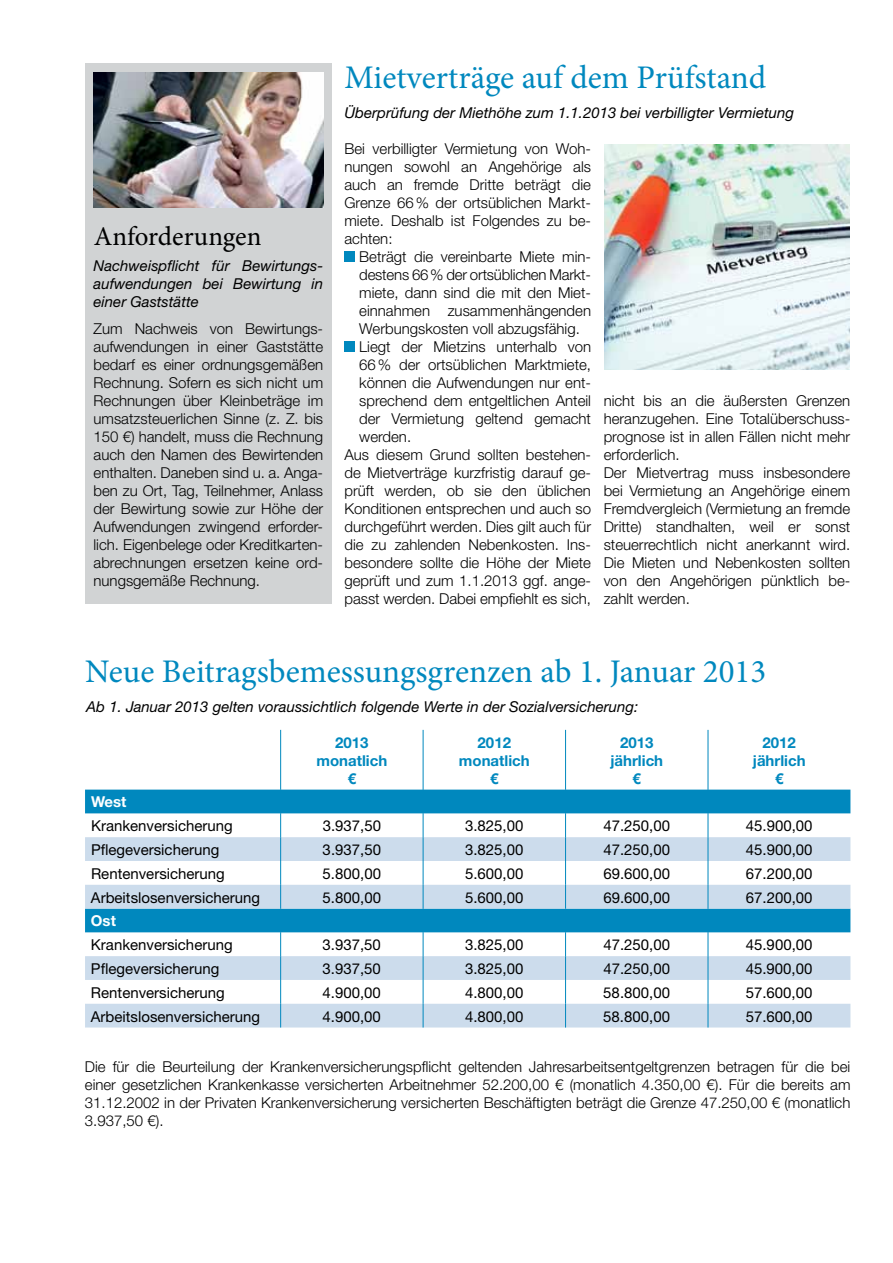
<style>
.page{position:relative;width:893px;height:1263px;background:#fff}
.page>*{position:absolute;margin:0;border:0;box-sizing:border-box;transform-origin:0 0}
.t1{font:33px "Minion Pro";color:#0088be}
.t2{font:27px "Minion Pro";color:#000}
.t3{font:300 15px/18px "Helvetica Neue LT";color:#000;text-align:justify}
.t4{font:15px "Helvetica Neue LT";color:#000}
.t5{font:italic 15px/18px "Helvetica Neue LT";color:#000;text-align:justify}
.t6{font:700 15px/18px "Helvetica Neue LT";color:#0088be;text-align:center}
.t7{font:700 15px "Helvetica Neue LT";color:#fff}
</style>
<div class="page">
<div style="left:344px;top:251px;width:11px;height:11px;background:#0088be"></div>
<div style="left:344px;top:341px;width:11px;height:11px;background:#0088be"></div>
<div style="left:85px;top:64px;width:247px;height:540px;background:#d1d3d4"></div>
<img style="left:94px;top:72px;width:229px;height:136px">
<svg style="left:85px;top:790px;width:765px;height:47px"></svg>
<svg style="left:85px;top:837px;width:765px;height:190px;fill:#ccdcec"></svg>
<hr style="left:280px;top:730px;width:1px;height:60px;background:#0088be">
<hr style="left:423px;top:730px;width:1px;height:60px;background:#0088be">
<svg style="left:280px;top:790px;width:1px;height:237px"></svg>
<svg style="left:423px;top:790px;width:1px;height:237px"></svg>
<hr style="left:565px;top:730px;width:1px;height:60px;background:#0088be">
<hr style="left:708px;top:730px;width:1px;height:60px;background:#0088be">
<svg style="left:565px;top:790px;width:1px;height:237px"></svg>
<svg style="left:708px;top:790px;width:1px;height:237px"></svg>
<img style="left:605px;top:144px;width:245px;height:225px">
<h2 class="t2" style="left:94px;top:219px;width:169px">Anforderungen</h2>
<p class="t5" style="left:94px;top:257px;width:231px">Nachweispflicht für Bewirtungs&shy;aufwendungen bei Bewirtung in einer Gaststätte</p>
<p class="t3" style="left:94px;top:319px;width:231px">Zum Nachweis von Bewirtungs&shy;aufwendungen in einer Gaststätte bedarf es einer ordnungsgemäßen Rechnung. Sofern es sich nicht um Rechnungen über Kleinbeträge im umsatzsteuerlichen Sinne (z. Z. bis 150 €) handelt, muss die Rechnung auch den Namen des Bewirtenden enthalten. Daneben sind u. a. Anga&shy;ben zu Ort, Tag, Teilnehmer, Anlass der Bewirtung sowie zur Höhe der Aufwendungen zwingend erforder&shy;lich. Eigenbelege oder Kreditkarten&shy;abrechnungen ersetzen keine ord&shy;nungsgemäße Rechnung.</p>
<h1 class="t1" style="left:344px;top:55px;width:423px">Mietverträge auf dem Prüfstand</h1>
<p class="t5" style="left:344px;top:103px;width:451px">Überprüfung der Miethöhe zum 1.1.2013 bei verbilligter Vermietung</p>
<p class="t3" style="left:344px;top:139px;width:248px">Bei verbilligter Vermietung von Woh&shy;nungen sowohl an Angehörige als auch an fremde Dritte beträgt die Grenze 66% der ortsüblichen Markt&shy;miete. Deshalb ist Folgendes zu be&shy;achten:</p>
<p class="t3" style="left:359px;top:247px;width:233px">Beträgt die vereinbarte Miete min-</p>
<p class="t3" style="left:359px;top:265px;width:232px">destens 66% der ortsüblichen Markt-</p>
<p class="t3" style="left:359px;top:283px;width:233px">miete, dann sind die mit den Miet-</p>
<p class="t3" style="left:359px;top:301px;width:233px">einnahmen zusammenhängenden</p>
<p class="t3" style="left:359px;top:319px;width:222px">Werbungskosten voll abzugsfähig.</p>
<p class="t3" style="left:359px;top:337px;width:233px">Liegt der Mietzins unterhalb von</p>
<p class="t3" style="left:359px;top:355px;width:233px">66% der ortsüblichen Marktmiete,</p>
<p class="t3" style="left:359px;top:373px;width:233px">können die Aufwendungen nur ent-</p>
<p class="t3" style="left:359px;top:391px;width:233px">sprechend dem entgeltlichen Anteil</p>
<p class="t3" style="left:359px;top:409px;width:233px">der Vermietung geltend gemacht</p>
<p class="t3" style="left:359px;top:427px;width:53px">werden.</p>
<p class="t3" style="left:344px;top:445px;width:248px">Aus diesem Grund sollten bestehen-</p>
<p class="t3" style="left:344px;top:463px;width:248px">de Mietverträge kurzfristig darauf ge-</p>
<p class="t3" style="left:344px;top:481px;width:248px">prüft werden, ob sie den üblichen</p>
<p class="t3" style="left:344px;top:499px;width:248px">Konditionen entsprechen und auch so</p>
<p class="t3" style="left:344px;top:517px;width:248px">durchgeführt werden. Dies gilt auch für</p>
<p class="t3" style="left:344px;top:535px;width:248px">die zu zahlenden Nebenkosten. Ins-</p>
<p class="t3" style="left:344px;top:553px;width:248px">besondere sollte die Höhe der Miete</p>
<p class="t3" style="left:344px;top:571px;width:248px">geprüft und zum 1.1.2013 ggf. ange-</p>
<p class="t3" style="left:344px;top:589px;width:248px">passt werden. Dabei empfiehlt es sich,</p>
<p class="t3" style="left:604px;top:391px;width:248px;text-align:left">nicht bis an die äußersten Grenzen heranzugehen. Eine Totalüberschuss&shy;prognose ist in allen Fällen nicht mehr erforderlich.<br>Der Mietvertrag muss insbesondere bei Vermietung an Angehörige einem Fremdvergleich (Vermietung an fremde Dritte) standhalten, weil er sonst steuerrechtlich nicht anerkannt wird.<br>Die Mieten und Nebenkosten sollten von den Angehörigen pünktlich be&shy;zahlt werden.</p>
<h1 class="t1" style="left:85px;top:649px;width:683px">Neue Beitragsbemessungsgrenzen ab 1. Januar 2013</h1>
<p class="t5" style="left:86px;top:697px;width:554px">Ab 1. Januar 2013 gelten voraussichtlich folgende Werte in der Sozialversicherung:</p>
<p class="t6" style="left:316px;top:733px;width:72px">2013 monatlich €</p>
<p class="t6" style="left:459px;top:733px;width:72px">2012 monatlich €</p>
<p class="t6" style="left:610px;top:733px;width:54px">2013 jährlich €</p>
<p class="t6" style="left:753px;top:733px;width:54px">2012 jährlich €</p>
<p class="t7" style="left:91px;top:793px;width:37px">West</p>
<p class="t4" style="left:91px;top:817px;width:143px">Krankenversicherung</p>
<p class="t4" style="left:323px;top:817px;width:60px">3.937,50</p>
<p class="t4" style="left:465px;top:817px;width:60px">3.825,00</p>
<p class="t4" style="left:603px;top:817px;width:68px">47.250,00</p>
<p class="t4" style="left:746px;top:817px;width:68px">45.900,00</p>
<p class="t4" style="left:91px;top:841px;width:130px">Pflegeversicherung</p>
<p class="t4" style="left:323px;top:841px;width:60px">3.937,50</p>
<p class="t4" style="left:465px;top:841px;width:60px">3.825,00</p>
<p class="t4" style="left:603px;top:841px;width:68px">47.250,00</p>
<p class="t4" style="left:746px;top:841px;width:68px">45.900,00</p>
<p class="t4" style="left:91px;top:864px;width:135px">Rentenversicherung</p>
<p class="t4" style="left:323px;top:864px;width:60px">5.800,00</p>
<p class="t4" style="left:465px;top:864px;width:60px">5.600,00</p>
<p class="t4" style="left:603px;top:864px;width:68px">69.600,00</p>
<p class="t4" style="left:746px;top:864px;width:68px">67.200,00</p>
<p class="t4" style="left:91px;top:888px;width:171px">Arbeitslosenversicherung</p>
<p class="t4" style="left:323px;top:888px;width:60px">5.800,00</p>
<p class="t4" style="left:465px;top:888px;width:60px">5.600,00</p>
<p class="t4" style="left:603px;top:888px;width:68px">69.600,00</p>
<p class="t4" style="left:746px;top:888px;width:68px">67.200,00</p>
<p class="t7" style="left:91px;top:912px;width:27px">Ost</p>
<p class="t4" style="left:91px;top:936px;width:143px">Krankenversicherung</p>
<p class="t4" style="left:323px;top:936px;width:60px">3.937,50</p>
<p class="t4" style="left:465px;top:936px;width:60px">3.825,00</p>
<p class="t4" style="left:603px;top:936px;width:68px">47.250,00</p>
<p class="t4" style="left:746px;top:936px;width:68px">45.900,00</p>
<p class="t4" style="left:91px;top:960px;width:130px">Pflegeversicherung</p>
<p class="t4" style="left:323px;top:960px;width:60px">3.937,50</p>
<p class="t4" style="left:465px;top:960px;width:60px">3.825,00</p>
<p class="t4" style="left:603px;top:960px;width:68px">47.250,00</p>
<p class="t4" style="left:746px;top:960px;width:68px">45.900,00</p>
<p class="t4" style="left:91px;top:983px;width:135px">Rentenversicherung</p>
<p class="t4" style="left:323px;top:983px;width:60px">4.900,00</p>
<p class="t4" style="left:465px;top:983px;width:60px">4.800,00</p>
<p class="t4" style="left:603px;top:983px;width:68px">58.800,00</p>
<p class="t4" style="left:746px;top:983px;width:68px">57.600,00</p>
<p class="t4" style="left:91px;top:1007px;width:171px">Arbeitslosenversicherung</p>
<p class="t4" style="left:323px;top:1007px;width:60px">4.900,00</p>
<p class="t4" style="left:465px;top:1007px;width:60px">4.800,00</p>
<p class="t4" style="left:603px;top:1007px;width:68px">58.800,00</p>
<p class="t4" style="left:746px;top:1007px;width:68px">57.600,00</p>
<p class="t3" style="left:85px;top:1057px;width:767px">Die für die Beurteilung der Krankenversicherungspflicht geltenden Jahresarbeitsentgeltgrenzen betragen für die bei einer gesetzlichen Krankenkasse versicherten Arbeitnehmer 52.200,00 € (monatlich 4.350,00 €). Für die bereits am 31.12.2002 in der Privaten Krankenversicherung versicherten Beschäftigten beträgt die Grenze 47.250,00 € (monatlich 3.937,50 €).</p>
</div>
